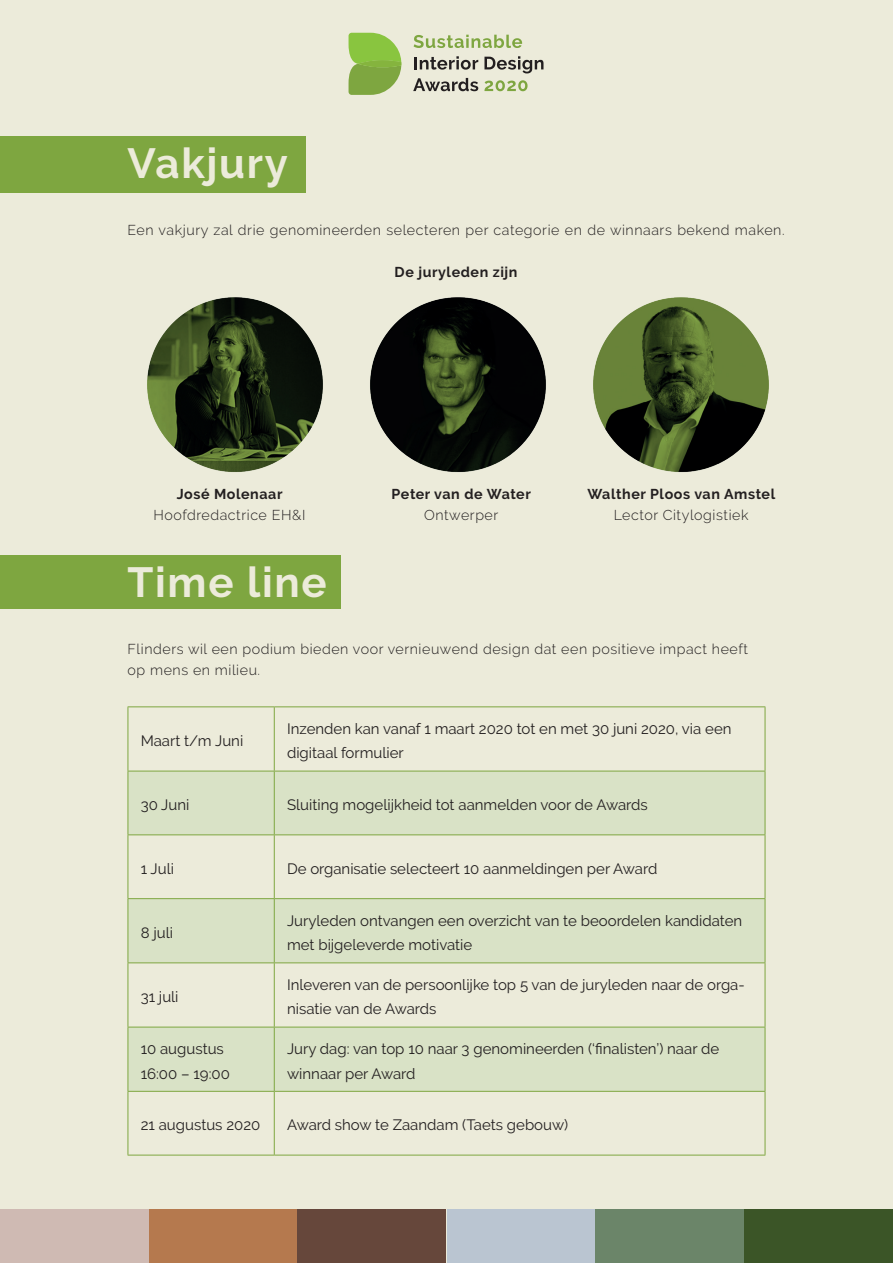
<style>
.page{position:relative;width:893px;height:1263px;background:#ecebda}
.page>*{position:absolute;margin:0;border:0;box-sizing:border-box;transform-origin:0 0}
.t1{font:700 42px "Raleway";letter-spacing:.04em;color:#ecebda}
.t2{font:15px/24.6px "Raleway";color:#231f20}
.t3{font:300 14.25px/21px "Raleway";letter-spacing:.04em;color:#231f20}
.t4{font:700 14.25px "Raleway";letter-spacing:.04em;color:#231f20}
</style>
<div class="page">
<div style="left:0;top:1210px;width:149px;height:53px;background:#cfbab3"></div>
<div style="left:149px;top:1210px;width:148px;height:53px;background:#b5794e"></div>
<div style="left:297px;top:1210px;width:149px;height:53px;background:#66473b"></div>
<div style="left:447px;top:1210px;width:149px;height:53px;background:#bac5d1"></div>
<div style="left:596px;top:1210px;width:148px;height:53px;background:#6b8569"></div>
<div style="left:744px;top:1210px;width:149px;height:53px;background:#3b5527"></div>
<div style="left:0;top:136px;width:306px;height:56px;background:#7ea640"></div>
<div style="left:0;top:555px;width:340px;height:53px;background:#7ea640"></div>
<svg style="left:129px;top:772px;width:636px;height:319px;fill:#d9e2c6"></svg>
<hr style="left:128px;top:706px;width:146px;height:1px;background:#7ea640">
<hr style="left:128px;top:707px;width:1px;height:64px;background:#7ea640">
<hr style="left:274px;top:706px;width:491px;height:1px;background:#7ea640">
<hr style="left:274px;top:707px;width:1px;height:64px;background:#7ea640">
<hr style="left:765px;top:707px;width:1px;height:64px;background:#7ea640">
<hr style="left:128px;top:771px;width:146px;height:1px;background:#7ea640">
<hr style="left:128px;top:771px;width:1px;height:63px;background:#7ea640">
<hr style="left:274px;top:771px;width:491px;height:1px;background:#7ea640">
<hr style="left:274px;top:771px;width:1px;height:63px;background:#7ea640">
<hr style="left:765px;top:771px;width:1px;height:63px;background:#7ea640">
<hr style="left:128px;top:834px;width:146px;height:1px;background:#7ea640">
<hr style="left:128px;top:835px;width:1px;height:63px;background:#7ea640">
<hr style="left:274px;top:834px;width:491px;height:1px;background:#7ea640">
<hr style="left:274px;top:835px;width:1px;height:63px;background:#7ea640">
<hr style="left:765px;top:835px;width:1px;height:63px;background:#7ea640">
<hr style="left:128px;top:898px;width:146px;height:1px;background:#7ea640">
<hr style="left:128px;top:899px;width:1px;height:63px;background:#7ea640">
<hr style="left:274px;top:898px;width:491px;height:1px;background:#7ea640">
<hr style="left:274px;top:899px;width:1px;height:63px;background:#7ea640">
<hr style="left:765px;top:899px;width:1px;height:63px;background:#7ea640">
<hr style="left:128px;top:962px;width:146px;height:1px;background:#7ea640">
<hr style="left:128px;top:963px;width:1px;height:64px;background:#7ea640">
<hr style="left:274px;top:962px;width:491px;height:1px;background:#7ea640">
<hr style="left:274px;top:963px;width:1px;height:64px;background:#7ea640">
<hr style="left:765px;top:963px;width:1px;height:64px;background:#7ea640">
<hr style="left:128px;top:1027px;width:146px;height:1px;background:#7ea640">
<hr style="left:128px;top:1027px;width:1px;height:64px;background:#7ea640">
<hr style="left:274px;top:1027px;width:491px;height:1px;background:#7ea640">
<hr style="left:274px;top:1027px;width:1px;height:64px;background:#7ea640">
<hr style="left:765px;top:1027px;width:1px;height:64px;background:#7ea640">
<hr style="left:128px;top:1091px;width:146px;height:1px;background:#7ea640">
<hr style="left:128px;top:1092px;width:1px;height:63px;background:#7ea640">
<hr style="left:274px;top:1091px;width:491px;height:1px;background:#7ea640">
<hr style="left:274px;top:1092px;width:1px;height:63px;background:#7ea640">
<hr style="left:765px;top:1092px;width:1px;height:63px;background:#7ea640">
<hr style="left:128px;top:1155px;width:146px;height:1px;background:#7ea640">
<hr style="left:274px;top:1155px;width:491px;height:1px;background:#7ea640">
<svg style="left:413px;top:35px;width:109px;height:13px"></svg>
<svg style="left:414px;top:56px;width:64px;height:14px"></svg>
<svg style="left:484px;top:56px;width:59px;height:17px"></svg>
<svg style="left:413px;top:78px;width:65px;height:13px"></svg>
<svg style="left:484px;top:80px;width:44px;height:11px"></svg>
<svg style="left:349px;top:33px;width:52px;height:62px"></svg>
<img style="left:147px;top:297px;width:176px;height:175px">
<img style="left:370px;top:297px;width:176px;height:175px">
<img style="left:593px;top:297px;width:176px;height:175px">
<h1 class="t1" style="left:128px;top:139px;width:162px">Vakjury</h1>
<p class="t3" style="left:128px;top:219px;width:658px">Een vakjury zal drie genomineerden selecteren per categorie en de winnaars bekend maken.</p>
<p class="t4" style="left:395px;top:264px;width:124px">De juryleden zijn</p>
<p class="t4" style="left:177px;top:485px;width:107px">José Molenaar</p>
<p class="t3" style="left:154px;top:504px;width:153px">Hoofdredactrice EH&amp;I</p>
<h1 class="t1" style="left:128px;top:558px;width:201px">Time line</h1>
<p class="t4" style="left:392px;top:485px;width:141px">Peter van de Water</p>
<p class="t3" style="left:424px;top:504px;width:76px">Ontwerper</p>
<p class="t4" style="left:587px;top:485px;width:189px">Walther Ploos van Amstel</p>
<p class="t3" style="left:614px;top:504px;width:136px">Lector Citylogistiek</p>
<p class="t3" style="left:128px;top:638px;width:622px">Flinders wil een podium bieden voor vernieuwend design dat een positieve impact heeft op mens en milieu.</p>
<p class="t2" style="left:141px;top:728px;width:104px">Maart t/m Juni</p>
<p class="t2" style="left:287px;top:716px;width:446px">Inzenden kan vanaf 1 maart 2020 tot en met 30 juni 2020, via een digitaal formulier</p>
<p class="t2" style="left:141px;top:792px;width:50px">30 Juni</p>
<p class="t2" style="left:287px;top:792px;width:362px">Sluiting mogelijkheid tot aanmelden voor de Awards</p>
<p class="t2" style="left:141px;top:856px;width:35px">1 Juli</p>
<p class="t2" style="left:287px;top:856px;width:372px">De organisatie selecteert 10 aanmeldingen per Award</p>
<p class="t2" style="left:141px;top:920px;width:34px">8 juli</p>
<p class="t2" style="left:141px;top:984px;width:39px">31 juli</p>
<p class="t2" style="left:287px;top:908px;width:457px">Juryleden ontvangen een overzicht van te beoordelen kandidaten met bijgeleverde motivatie</p>
<p class="t2" style="left:287px;top:972px;width:459px">Inleveren van de persoonlijke top 5 van de juryleden naar de orga&shy;nisatie van de Awards</p>
<p class="t2" style="left:141px;top:1036px;width:91px">10 augustus<br>16:00 – 19:00</p>
<p class="t2" style="left:287px;top:1036px;width:434px">Jury dag: van top 10 naar 3 genomineerden (‘finalisten’) naar de winnaar per Award</p>
<p class="t2" style="left:141px;top:1112px;width:121px">21 augustus 2020</p>
<p class="t2" style="left:287px;top:1112px;width:283px">Award show te Zaandam (Taets gebouw)</p>
</div>
